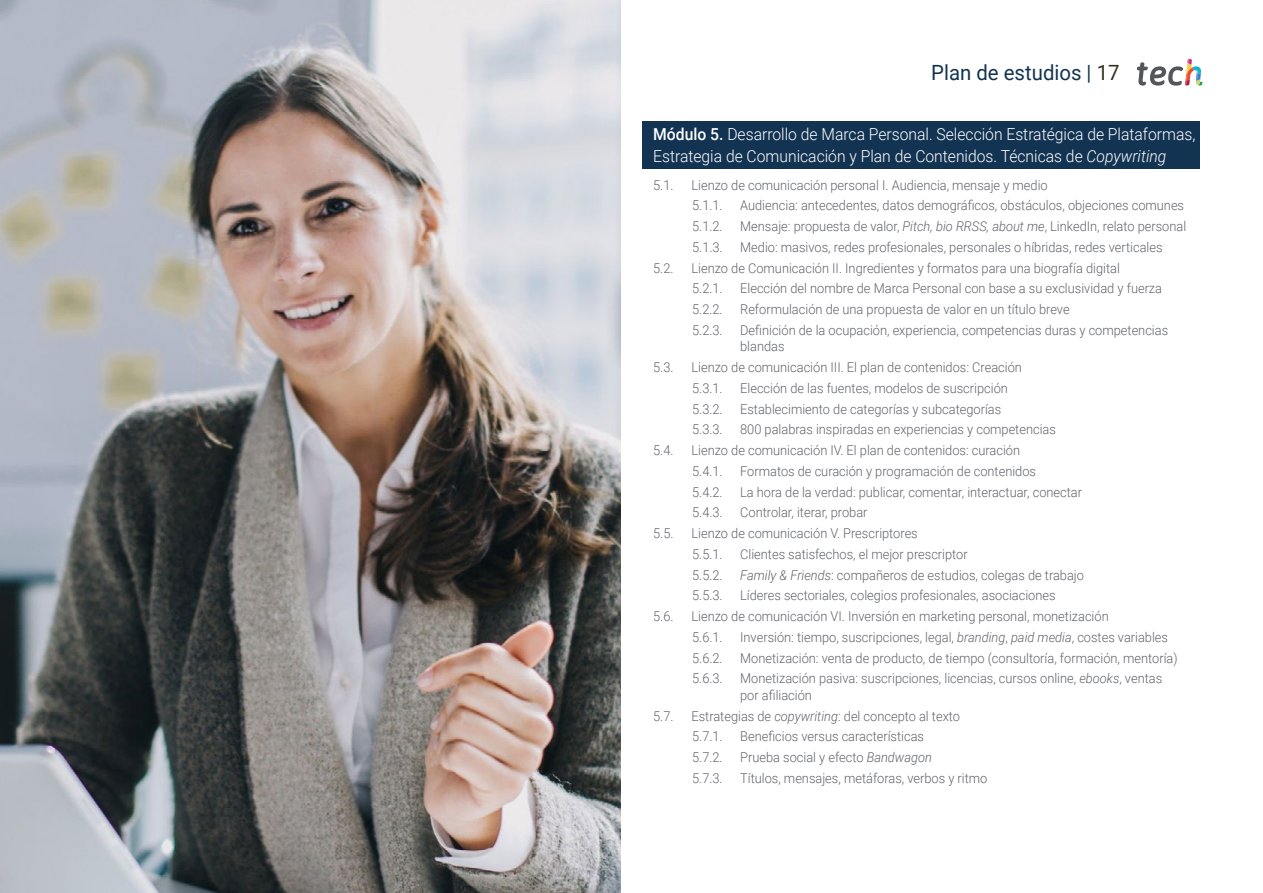
<style>
.page{position:relative;width:1263px;height:893px;background:#fff}
.page>*{position:absolute;margin:0;border:0;box-sizing:border-box;transform-origin:0 0}
.t1{font:21px "Roboto";color:#123352}
.t2{font:300 16.5px/22.5px "Roboto";color:#fff;scale:.95 1}
.t3{font:300 13.5px/20.7px "Roboto";color:#61646a;scale:.95 1}
.s1{color:#312e20}
.s2{font-weight:500}
.s3{font-style:italic}
</style>
<div class="page">
<img style="left:0;top:0;width:621px;height:893px">
<div style="left:642px;top:121px;width:557px;height:48px;background:#123352"></div>
<svg style="left:1137px;top:59px;width:65px;height:27px"></svg>
<h1 class="t1" style="left:931px;top:57px;width:190px">Plan de estudios | <span class="s1">17</span></h1>
<p class="t2" style="left:653px;top:122px;width:572px"><span class="s2">Módulo 5.</span> Desarrollo de Marca Personal. Selección Estratégica de Plataformas,<br>Estrategia de Comunicación y Plan de Contenidos. Técnicas de <span class="s3">Copywriting</span></p>
<p class="t3" style="left:653px;top:174px;width:23px">5.1.</p>
<p class="t3" style="left:691px;top:174px;width:377px">Lienzo de comunicación personal I. Audiencia, mensaje y medio<br>5.1.1.</p>
<p class="t3" style="left:740px;top:195px;width:469px">Audiencia: antecedentes, datos demográficos, obstáculos, objeciones comunes</p>
<p class="t3" style="left:692px;top:215px;width:34px">5.1.2.</p>
<p class="t3" style="left:740px;top:215px;width:471px">Mensaje: propuesta de valor, <span class="s3">Pitch, bio RRSS, about me</span>, LinkedIn, relato personal</p>
<p class="t3" style="left:692px;top:236px;width:34px">5.1.3.</p>
<p class="t3" style="left:740px;top:236px;width:446px">Medio: masivos, redes profesionales, personales o híbridas, redes verticales</p>
<p class="t3" style="left:653px;top:257px;width:23px">5.2.</p>
<p class="t3" style="left:691px;top:257px;width:452px">Lienzo de Comunicación II. Ingredientes y formatos para una biografía digital<br>5.2.1.</p>
<p class="t3" style="left:740px;top:278px;width:446px">Elección del nombre de Marca Personal con base a su exclusividad y fuerza</p>
<p class="t3" style="left:692px;top:298px;width:34px">5.2.2.</p>
<p class="t3" style="left:740px;top:298px;width:348px">Reformulación de una propuesta de valor en un título breve</p>
<p class="t3" style="left:692px;top:319px;width:34px">5.2.3.</p>
<p class="t3" style="left:740px;top:321px;width:452px;line-height:16.5px">Definición de la ocupación, experiencia, competencias duras y competencias blandas</p>
<p class="t3" style="left:653px;top:356px;width:23px">5.3.</p>
<p class="t3" style="left:691px;top:356px;width:349px">Lienzo de comunicación III. El plan de contenidos: Creación<br>5.3.1.</p>
<p class="t3" style="left:740px;top:377px;width:283px">Elección de las fuentes, modelos de suscripción</p>
<p class="t3" style="left:692px;top:398px;width:34px">5.3.2.</p>
<p class="t3" style="left:740px;top:398px;width:276px">Establecimiento de categorías y subcategorías</p>
<p class="t3" style="left:692px;top:419px;width:34px">5.3.3.</p>
<p class="t3" style="left:740px;top:419px;width:334px">800 palabras inspiradas en experiencias y competencias</p>
<p class="t3" style="left:653px;top:439px;width:23px">5.4.</p>
<p class="t3" style="left:691px;top:439px;width:348px">Lienzo de comunicación IV. El plan de contenidos: curación<br>5.4.1.</p>
<p class="t3" style="left:740px;top:460px;width:313px">Formatos de curación y programación de contenidos</p>
<p class="t3" style="left:692px;top:481px;width:34px">5.4.2.</p>
<p class="t3" style="left:740px;top:481px;width:361px">La hora de la verdad: publicar, comentar, interactuar, conectar</p>
<p class="t3" style="left:692px;top:502px;width:34px">5.4.3.</p>
<p class="t3" style="left:740px;top:502px;width:136px">Controlar, iterar, probar</p>
<p class="t3" style="left:653px;top:522px;width:23px">5.5.</p>
<p class="t3" style="left:691px;top:522px;width:240px">Lienzo de comunicación V. Prescriptores<br>5.5.1.</p>
<p class="t3" style="left:740px;top:543px;width:241px">Clientes satisfechos, el mejor prescriptor</p>
<p class="t3" style="left:692px;top:564px;width:34px">5.5.2.</p>
<p class="t3" style="left:740px;top:564px;width:363px"><span class="s3">Family &amp; Friends</span>: compañeros de estudios, colegas de trabajo</p>
<p class="t3" style="left:692px;top:585px;width:34px">5.5.3.</p>
<p class="t3" style="left:740px;top:585px;width:333px">Líderes sectoriales, colegios profesionales, asociaciones</p>
<p class="t3" style="left:653px;top:605px;width:23px">5.6.</p>
<p class="t3" style="left:691px;top:605px;width:441px">Lienzo de comunicación VI. Inversión en marketing personal, monetización<br>5.6.1.</p>
<p class="t3" style="left:740px;top:626px;width:452px">Inversión: tiempo, suscripciones, legal, <span class="s3">branding</span>, <span class="s3">paid media</span>, costes variables</p>
<p class="t3" style="left:692px;top:647px;width:34px">5.6.2.</p>
<p class="t3" style="left:740px;top:647px;width:462px">Monetización: venta de producto, de tiempo (consultoría, formación, mentoría)</p>
<p class="t3" style="left:692px;top:668px;width:34px">5.6.3.</p>
<p class="t3" style="left:740px;top:670px;width:446px;line-height:16.5px">Monetización pasiva: suscripciones, licencias, cursos online, <span class="s3">ebooks</span>, ventas por afiliación</p>
<p class="t3" style="left:653px;top:705px;width:23px">5.7.</p>
<p class="t3" style="left:691px;top:705px;width:284px">Estrategias de <span class="s3">copywriting</span>: del concepto al texto<br>5.7.1.</p>
<p class="t3" style="left:740px;top:726px;width:195px">Beneficios versus características</p>
<p class="t3" style="left:692px;top:746px;width:34px">5.7.2.</p>
<p class="t3" style="left:740px;top:746px;width:203px">Prueba social y efecto <span class="s3">Bandwagon</span></p>
<p class="t3" style="left:692px;top:767px;width:34px">5.7.3.</p>
<p class="t3" style="left:740px;top:767px;width:262px">Títulos, mensajes, metáforas, verbos y ritmo</p>
</div>
